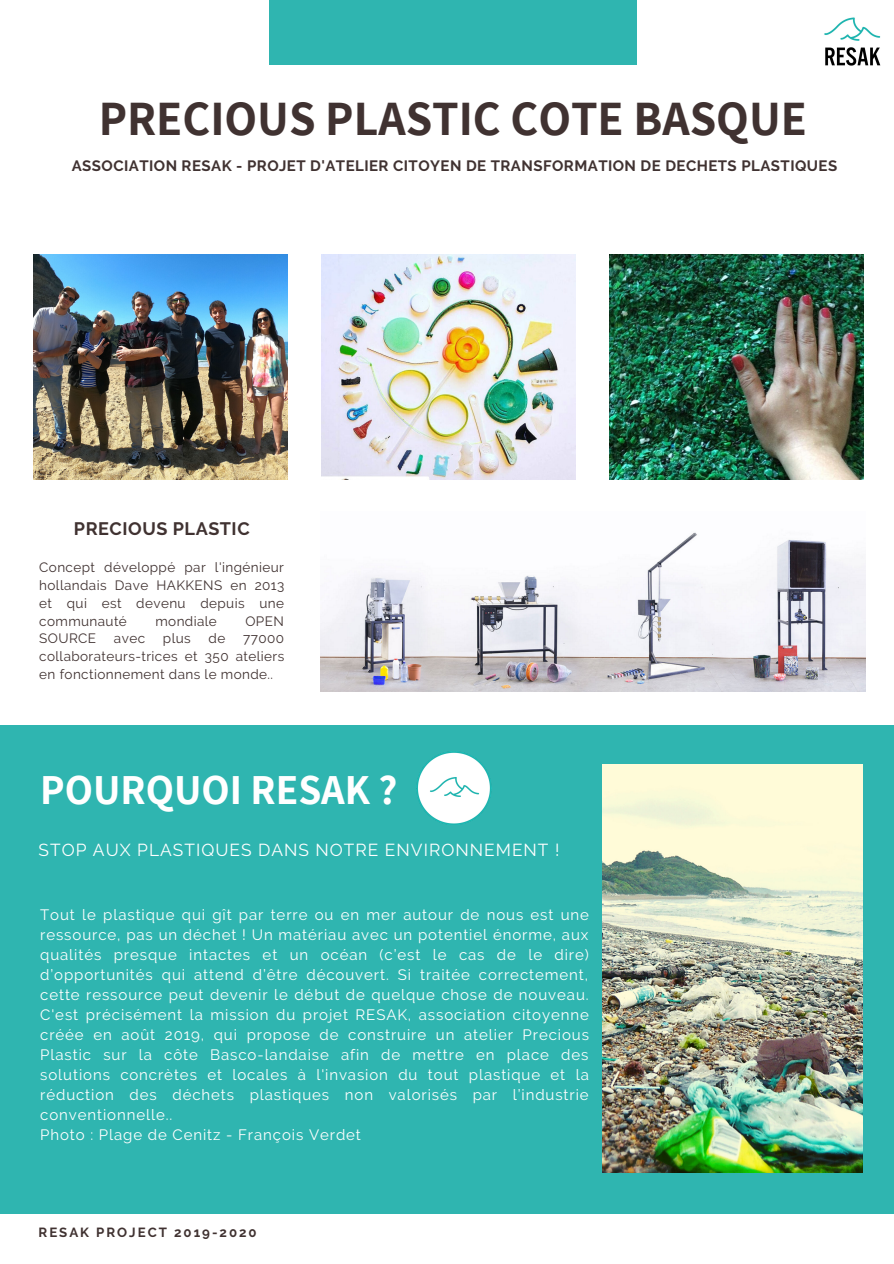
<style>
.page{position:relative;width:894px;height:1264px;background:#fff}
.page>*{position:absolute;margin:0;border:0;box-sizing:border-box;transform-origin:0 0}
.t1{font:700 48px "Assistant";color:#403231}
.t2{font:700 41.55px "Assistant";color:#fff}
.t3{font:700 18px "Raleway";letter-spacing:.03em;color:#403231}
.t4{font:17.25px "Raleway";letter-spacing:.06em;color:#fff}
.t5{font:15px/20px "Raleway";letter-spacing:.06em;color:#fff}
.t6{font:700 15px "Raleway";letter-spacing:.03em;color:#403231}
.t7{font:13.5px/17.9px "Raleway";letter-spacing:.03em;color:#403231;text-align:justify}
.t8{font:700 13.2px "Raleway";letter-spacing:.15em;color:#403231}
</style>
<div class="page">
<div style="left:269px;top:0;width:367px;height:64px;background:#2fb5b0"></div>
<div style="left:0;top:725px;width:893px;height:488px;background:#2fb5b0"></div>
<img style="left:602px;top:765px;width:259px;height:407px">
<img style="left:34px;top:254px;width:253px;height:226px">
<img style="left:321px;top:254px;width:254px;height:226px">
<img style="left:609px;top:254px;width:253px;height:226px">
<img style="left:320px;top:532px;width:545px;height:159px">
<img style="left:416px;top:751px;width:76px;height:74px">
<img style="left:824px;top:17px;width:57px;height:49px">
<h1 class="t1" style="left:99px;top:86px;width:709px">PRECIOUS PLASTIC COTE BASQUE</h1>
<p class="t6" style="left:72px;top:157px;width:766px">ASSOCIATION RESAK - PROJET D'ATELIER CITOYEN DE TRANSFORMATION DE DECHETS PLASTIQUES</p>
<p class="t3" style="left:74px;top:517px;width:177px">PRECIOUS PLASTIC</p>
<p class="t7" style="left:39px;top:558px;width:246px">Concept développé par l'ingénieur hollandais Dave HAKKENS en 2013 et qui est devenu depuis une communauté</p>
<p class="t7" style="left:155px;top:612px;width:63px">mondiale</p>
<p class="t7" style="left:245px;top:612px;width:40px">OPEN</p>
<p class="t7" style="left:39px;top:629px;width:58px">SOURCE</p>
<p class="t7" style="left:114px;top:629px;width:33px">avec</p>
<p class="t7" style="left:163px;top:629px;width:29px">plus</p>
<p class="t7" style="left:208px;top:629px;width:18px">de</p>
<p class="t7" style="left:39px;top:629px;width:246px;text-indent:204px">77000 collaborateurs-trices et 350 ateliers en fonctionnement dans le monde..</p>
<h2 class="t2" style="left:40px;top:761px;width:359px">POURQUOI RESAK ?</h2>
<p class="t4" style="left:39px;top:839px;width:522px">STOP AUX PLASTIQUES DANS NOTRE ENVIRONNEMENT !</p>
<p class="t5" style="left:40px;top:904px;width:550px">Tout le plastique qui gît par terre ou en mer autour de nous est une ressource, pas un déchet ! Un matériau avec un potentiel énorme, aux qualités presque intactes et un océan (c’est le cas de le dire) d’opportunités qui attend d’être découvert. Si traitée correctement, cette ressource peut devenir le début de quelque chose de nouveau.<br>C'est précisément la mission du projet RESAK, association citoyenne créée en août 2019, qui propose de construire un atelier Precious Plastic sur la côte Basco-landaise afin de mettre en place des solutions concrètes et locales à l'invasion du tout plastique et la réduction des déchets plastiques non valorisés par l’industrie conventionnelle..<br>Photo : Plage de Cenitz - François Verdet</p>
<p class="t8" style="left:39px;top:1224px;width:220px">RESAK PROJECT 2019-2020</p>
</div>
